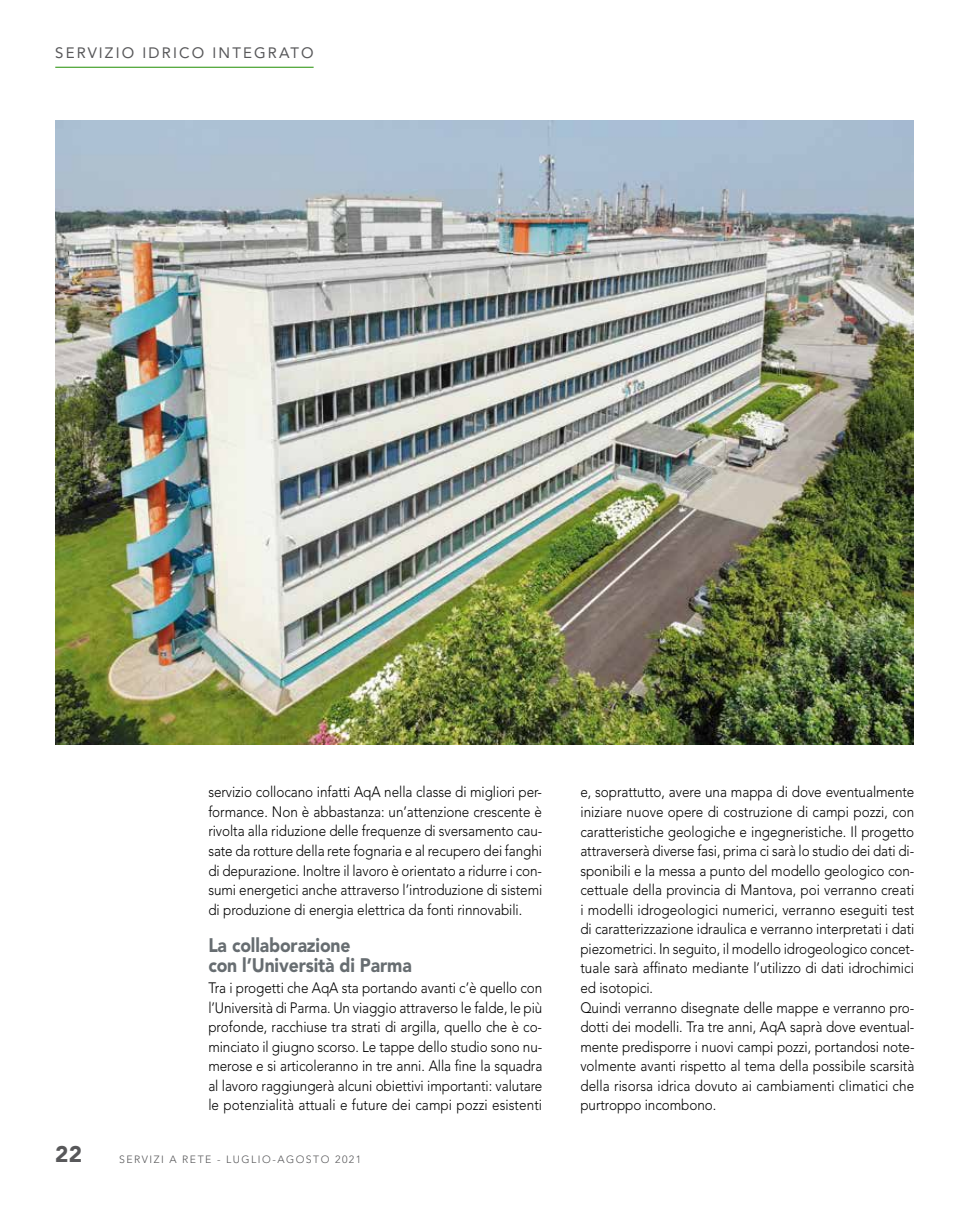
<style>
.page{position:relative;width:978px;height:1212px;background:#fff}
.page>*{position:absolute;margin:0;border:0;box-sizing:border-box;transform-origin:0 0}
.t1{font:900 22.5px "Avenir";color:#58585a}
.t2{font:900 19.5px/19.5px "Avenir";letter-spacing:-.005em;color:#676d71;scale:.9 1}
.t3{font:300 15px/19.5px "Avenir";letter-spacing:-.005em;color:#000;text-align:justify;scale:.9 1}
.t4{font:15px "Avenir";letter-spacing:.14em;color:#58585a}
.t5{font:300 10.5px "Avenir";letter-spacing:.14em;color:#58585a}
</style>
<div class="page">
<hr style="left:55px;top:67px;width:259px;height:1px;background:#44a12b">
<img style="left:55px;top:121px;width:858px;height:623px">
<p class="t4" style="left:55px;top:44px;width:260px">SERVIZIO IDRICO INTEGRATO</p>
<p class="t3" style="left:208px;top:782px;width:373px">servizio collocano infatti AqA nella classe di migliori per&shy;formance. Non è abbastanza: un’attenzione crescente è rivolta alla riduzione delle frequenze di sversamento cau&shy;sate da rotture della rete fognaria e al recupero dei fanghi di depurazione. Inoltre il lavoro è orientato a ridurre i con&shy;sumi energetici anche attraverso l’introduzione di sistemi di produzione di energia elettrica da fonti rinnovabili.</p>
<h2 class="t2" style="left:208px;top:936px;width:228px">La collaborazione<br>con l’Università di Parma</h2>
<p class="t3" style="left:208px;top:978px;width:373px">Tra i progetti che AqA sta portando avanti c’è quello con l’Università di Parma. Un viaggio attraverso le falde, le più profonde, racchiuse tra strati di argilla, quello che è co&shy;minciato il giugno scorso. Le tappe dello studio sono nu&shy;merose e si articoleranno in tre anni. Alla fine la squadra al lavoro raggiungerà alcuni obiettivi importanti: valutare le potenzialità attuali e future dei campi pozzi esistenti</p>
<h1 class="t1" style="left:55px;top:1140px;width:28px">22</h1>
<p class="t5" style="left:119px;top:1153px;width:244px">SERVIZI A RETE - LUGLIO-AGOSTO 2021</p>
<p class="t3" style="left:580px;top:782px;width:373px;text-align:left">e, soprattutto, avere una mappa di dove eventualmente iniziare nuove opere di costruzione di campi pozzi, con caratteristiche geologiche e ingegneristiche. Il progetto attraverserà diverse fasi, prima ci sarà lo studio dei dati di&shy;sponibili e la messa a punto del modello geologico con&shy;cettuale della provincia di Mantova, poi verranno creati i modelli idrogeologici numerici, verranno eseguiti test di caratterizzazione idraulica e verranno interpretati i dati piezometrici. In seguito, il modello idrogeologico concet&shy;tuale sarà affinato mediante l’utilizzo di dati idrochimici ed isotopici.<br>Quindi verranno disegnate delle mappe e verranno pro&shy;dotti dei modelli. Tra tre anni, AqA saprà dove eventual&shy;mente predisporre i nuovi campi pozzi, portandosi note&shy;volmente avanti rispetto al tema della possibile scarsità della risorsa idrica dovuto ai cambiamenti climatici che purtroppo incombono.</p>
</div>
